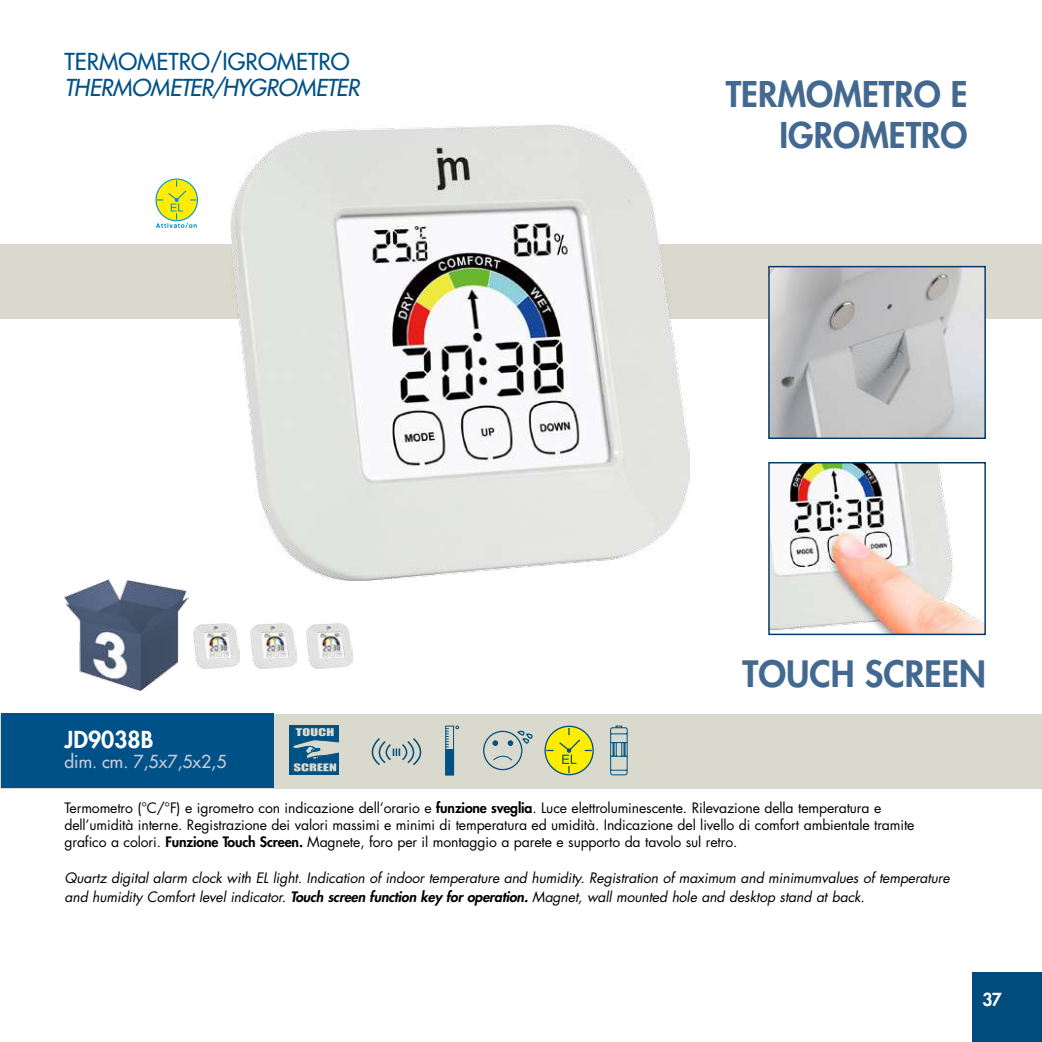
<style>
.page{position:relative;width:1042px;height:1042px;background:#fff}
.page>*{position:absolute;margin:0;border:0;box-sizing:border-box;transform-origin:0 0}
.t1{font:800 35.35px "Futura Std";color:#436990}
.t2{font:800 34.48px/41.5px "Futura Std";color:#436990;text-align:right}
.t3{font:italic 500 22.75px "Futura Std";letter-spacing:-.025em;color:#005187}
.t4{font:500 22.75px "Futura Std";color:#005187}
.t5{font:800 22.75px "Futura Std";color:#fff}
.t6{font:500 17.5px "Futura Std";color:#c7cbd9}
.t7{font:800 17.5px "Futura Std";color:#fff}
.t8{font:14px/16.8px "Futura Std";letter-spacing:-.01em;color:#000}
.t9{font:italic 14px/19.2px "Futura Std";letter-spacing:-.01em;color:#000}
.s1{font-weight:800}
</style>
<div class="page">
<div style="left:0;top:244px;width:1042px;height:75px;background:#dad9ce"></div>
<div style="left:0;top:714px;width:1042px;height:75px;background:#dad9ce"></div>
<div style="left:1px;top:713px;width:273px;height:75px;background:#005187"></div>
<svg style="left:610px;top:725px;width:17px;height:50px"></svg>
<img style="left:231px;top:125px;width:459px;height:455px">
<img style="left:194px;top:623px;width:46px;height:46px">
<img style="left:250px;top:623px;width:46px;height:46px">
<img style="left:307px;top:623px;width:45px;height:46px">
<svg style="left:544px;top:725px;width:50px;height:50px"></svg>
<svg style="left:155px;top:178px;width:43px;height:50px"></svg>
<svg style="left:372px;top:738px;width:49px;height:27px"></svg>
<svg style="left:445px;top:725px;width:14px;height:50px"></svg>
<div style="left:483px;top:731px;width:39px;height:39px;border:1px solid #00507c;border-radius:50%"></div>
<svg style="left:492px;top:731px;width:41px;height:31px"></svg>
<div style="left:289px;top:725px;width:50px;height:50px;background:#005284"></div>
<svg style="left:293px;top:728px;width:46px;height:43px"></svg>
<img style="left:770px;top:464px;width:214px;height:169px">
<div style="left:768px;top:462px;width:218px;height:173px;border:1px solid #003965"></div>
<img style="left:770px;top:268px;width:214px;height:169px">
<div style="left:768px;top:266px;width:218px;height:173px;border:1px solid #003965"></div>
<img style="left:64px;top:580px;width:125px;height:110px">
<div style="left:972px;top:972px;width:70px;height:70px;background:#004d7d"></div>
<h3 class="t4" style="left:64px;top:47px;width:287px">TERMOMETRO/IGROMETRO</h3>
<h3 class="t3" style="left:64px;top:73px;width:296px">THERMOMETER/HYGROMETER</h3>
<h2 class="t2" style="left:726px;top:73px;width:243px">TERMOMETRO E<br>IGROMETRO</h2>
<h1 class="t1" style="left:742px;top:652px;width:245px">TOUCH SCREEN</h1>
<h3 class="t5" style="left:64px;top:725px;width:90px">JD9038B</h3>
<p class="t6" style="left:64px;top:750px;width:163px">dim. cm. 7,5x7,5x2,5</p>
<p class="t8" style="left:64px;top:799px;width:851px">Termometro (°C/°F) e igrometro con indicazione dell’orario e <span class="s1">funzione sveglia</span>. Luce elettroluminescente. Rilevazione della temperatura e dell’umidità interne. Registrazione dei valori massimi e minimi di temperatura ed umidità. Indicazione del livello di comfort ambientale tramite grafico a colori. <span class="s1">Funzione Touch Screen.</span> Magnete, foro per il montaggio a parete e supporto da tavolo sul retro.</p>
<p class="t9" style="left:64px;top:868px;width:886px">Quartz digital alarm clock with EL light. Indication of indoor temperature and humidity. Registration of maximum and minimumvalues of temperature and humidity Comfort level indicator. <span class="s1">Touch screen function key for operation.</span> Magnet, wall mounted hole and desktop stand at back.</p>
<p class="t7" style="left:982px;top:988px;width:21px">37</p>
</div>
